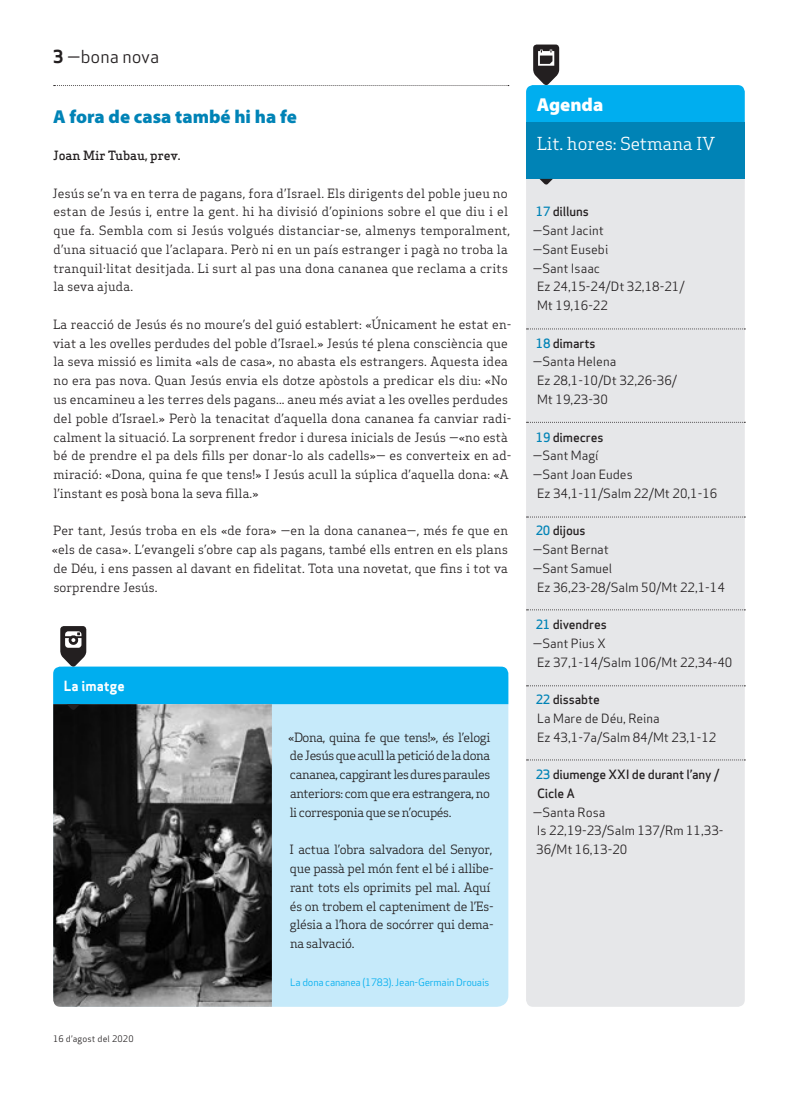
<style>
.page{position:relative;width:798px;height:1099px;background:#fff}
.page>*{position:absolute;margin:0;border:0;box-sizing:border-box;transform-origin:0 0}
.Titular_Petit{font:900 18.75px "Myriad Pro";color:#0083b6}
.Titular_Secció{font:900 18.75px "Myriad Pro";color:#fff}
.Subtitol_Secció{font:17.5px "Apex Serif";color:#fff}
.Capçalera{font:17.5px "Apex Sans Book T";color:#231f20}
.Titular_Secció_Petit{font:13.75px "Apex Sans Bold T";color:#fff}
.Text_General{font:12.5px/18.8px "Apex Serif";letter-spacing:.01em;color:#231f20}
.Text_General-2{font:12.5px/18.8px "Apex Sans Book T";color:#231f20}
.Text_General-3{font:12.5px/18.8px "Apex Serif";letter-spacing:-.02em;color:#231f20}
.Text_General-4{font:12.5px/18.8px "Apex Sans Medium T";letter-spacing:-.01em;color:#231f20}
.Autors{font:500 12.5px "Apex Serif";color:#231f20}
.Credit_La_Imatge{font:10px "Apex Sans Book T";letter-spacing:-.02em;color:#00aeef}
.Data_Peu{font:8.75px "Apex Sans Book T";letter-spacing:.02em;color:#231f20}
.s1{font-family:"Apex Sans Bold T"}
.s2{color:#0083b6}
</style>
<div class="page">
<svg style="left:54px;top:85px;width:454px;height:1px"></svg>
<div style="left:526px;top:179px;width:218px;height:827px;background:#e6e7e9"></div>
<svg style="left:526px;top:328px;width:219px;height:1px"></svg>
<svg style="left:526px;top:422px;width:219px;height:1px"></svg>
<svg style="left:526px;top:516px;width:219px;height:1px"></svg>
<svg style="left:526px;top:609px;width:219px;height:1px"></svg>
<svg style="left:526px;top:685px;width:219px;height:1px"></svg>
<svg style="left:526px;top:759px;width:219px;height:1px"></svg>
<svg style="left:526px;top:45px;width:218px;height:78px"></svg>
<div style="left:526px;top:123px;width:218px;height:56px;background:#0083b6"></div>
<svg style="left:539px;top:179px;width:13px;height:6px"></svg>
<div style="left:53px;top:666px;width:455px;height:340px;background:#c6eafa;border-radius:11px"></div>
<img style="left:53px;top:710px;width:219px;height:296px">
<svg style="left:53px;top:626px;width:455px;height:84px"></svg>
<p class="Capçalera" style="left:53px;top:46px;width:107px"><span class="s1">3</span> —bona nova</p>
<p class="Titular_Petit" style="left:53px;top:104px;width:245px">A fora de casa també hi ha fe</p>
<p class="Autors" style="left:53px;top:148px;width:129px">Joan Mir Tubau, prev.</p>
<p class="Text_General" style="left:52px;top:183px;width:459px">Jesús se’n va en terra de pagans, fora d’Israel. Els dirigents del poble jueu no estan de Jesús i, entre la gent. hi ha divisió d’opinions sobre el que diu i el que fa. Sembla com si Jesús volgués distanciar-se, almenys temporalment, d’una situació que l’aclapara. Però ni en un país estranger i pagà no troba la tranquil·litat desitjada. Li surt al pas una dona cananea que reclama a crits la seva ajuda.</p>
<p class="Text_General" style="left:53px;top:315px;width:459px">La reacció de Jesús és no moure’s del guió establert: «Únicament he estat en&shy;viat a les ovelles perdudes del poble d’Israel.» Jesús té plena consciència que la seva missió es limita «als de casa», no abasta els estrangers. Aquesta idea no era pas nova. Quan Jesús envia els dotze apòstols a predicar els diu: «No us encamineu a les terres dels pagans... aneu més aviat a les ovelles perdudes del poble d’Israel.» Però la tenacitat d’aquella dona cananea fa canviar radi&shy;calment la situació. La sorprenent fredor i duresa inicials de Jesús —«no està bé de prendre el pa dels fills per donar-lo als cadells»— es converteix en ad&shy;miració: «Dona, quina fe que tens!» I Jesús acull la súplica d’aquella dona: «A l’instant es posà bona la seva filla.»</p>
<p class="Text_General" style="left:52px;top:521px;width:457px;text-align:justify">Per tant, Jesús troba en els «de fora» —en la dona cananea—, més fe que en «els de casa». L’evangeli s’obre cap als pagans, també ells entren en els plans de Déu, i ens passen al davant en fidelitat. Tota una novetat, que fins i tot va sorprendre Jesús.</p>
<p class="Titular_Secció_Petit" style="left:64px;top:677px;width:62px">La imatge</p>
<p class="Data_Peu" style="left:53px;top:1032px;width:82px">16 d’agost del 2020</p>
<p class="Text_General" style="left:288px;top:727px;width:203px;text-align:justify">«Dona, quina fe que tens!», és l’elogi de Jesús que acull la petició de la dona cananea, capgirant les dures paraules anteriors: com que era estrangera, no li corresponia que se n’ocupés.</p>
<p class="Text_General-3" style="left:289px;top:840px;width:205px">I actua l’obra salvadora del Senyor, que passà pel món fent el bé i allibe&shy;rant tots els oprimits pel mal. Aquí és on trobem el capteniment de l’Es&shy;glésia a l’hora de socórrer qui dema&shy;na salvació.</p>
<p class="Credit_La_Imatge" style="left:290px;top:975px;width:201px">La dona cananea (1783). Jean-Germain Drouais</p>
<p class="Titular_Secció" style="left:536px;top:92px;width:68px">Agenda</p>
<p class="Subtitol_Secció" style="left:536px;top:133px;width:180px">Lit. hores: Setmana IV</p>
<p class="Text_General-4" style="left:535px;top:202px;width:54px"><span class="s2">17</span> dilluns</p>
<p class="Text_General-2" style="left:532px;top:221px;width:73px">—Sant Jacint</p>
<p class="Text_General-2" style="left:532px;top:240px;width:77px">—Sant Eusebi</p>
<p class="Text_General-2" style="left:532px;top:258px;width:69px">—Sant Isaac</p>
<p class="Text_General-2" style="left:537px;top:277px;width:149px">Ez 24,15-24/Dt 32,18-21/</p>
<p class="Text_General-2" style="left:537px;top:296px;width:72px">Mt 19,16-22</p>
<p class="Text_General-4" style="left:535px;top:333px;width:61px"><span class="s2">18</span> dimarts</p>
<p class="Text_General-2" style="left:532px;top:352px;width:85px">—Santa Helena</p>
<p class="Text_General-2" style="left:537px;top:371px;width:141px">Ez 28,1-10/Dt 32,26-36/</p>
<p class="Text_General-2" style="left:537px;top:390px;width:72px">Mt 19,23-30</p>
<p class="Text_General-4" style="left:535px;top:427px;width:69px"><span class="s2">19</span> dimecres</p>
<p class="Text_General-2" style="left:532px;top:446px;width:67px">—Sant Magí</p>
<p class="Text_General-2" style="left:532px;top:465px;width:102px">—Sant Joan Eudes</p>
<p class="Text_General-2" style="left:537px;top:483px;width:182px">Ez 34,1-11/Salm 22/Mt 20,1-16</p>
<p class="Text_General-4" style="left:535px;top:521px;width:51px"><span class="s2">20</span> dijous</p>
<p class="Text_General-2" style="left:532px;top:540px;width:78px">—Sant Bernat</p>
<p class="Text_General-2" style="left:532px;top:558px;width:81px">—Sant Samuel</p>
<p class="Text_General-2" style="left:537px;top:577px;width:189px">Ez 36,23-28/Salm 50/Mt 22,1-14</p>
<p class="Text_General-4" style="left:535px;top:615px;width:72px"><span class="s2">21</span> divendres</p>
<p class="Text_General-2" style="left:532px;top:633px;width:74px">—Sant Pius X</p>
<p class="Text_General-2" style="left:537px;top:652px;width:197px">Ez 37,1-14/Salm 106/Mt 22,34-40</p>
<p class="Text_General-4" style="left:535px;top:690px;width:66px"><span class="s2">22</span> dissabte</p>
<p class="Text_General-2" style="left:537px;top:708px;width:124px">La Mare de Déu, Reina</p>
<p class="Text_General-2" style="left:537px;top:727px;width:181px">Ez 43,1-7a/Salm 84/Mt 23,1-12</p>
<p class="Text_General-4" style="left:535px;top:765px;width:185px"><span class="s2">23</span> diumenge XXI de durant l’any /<br>Cicle A</p>
<p class="Text_General-2" style="left:532px;top:802px;width:74px">—Santa Rosa</p>
<p class="Text_General-2" style="left:536px;top:821px;width:189px">Is 22,19-23/Salm 137/Rm 11,33-<br>36/Mt 16,13-20</p>
</div>
